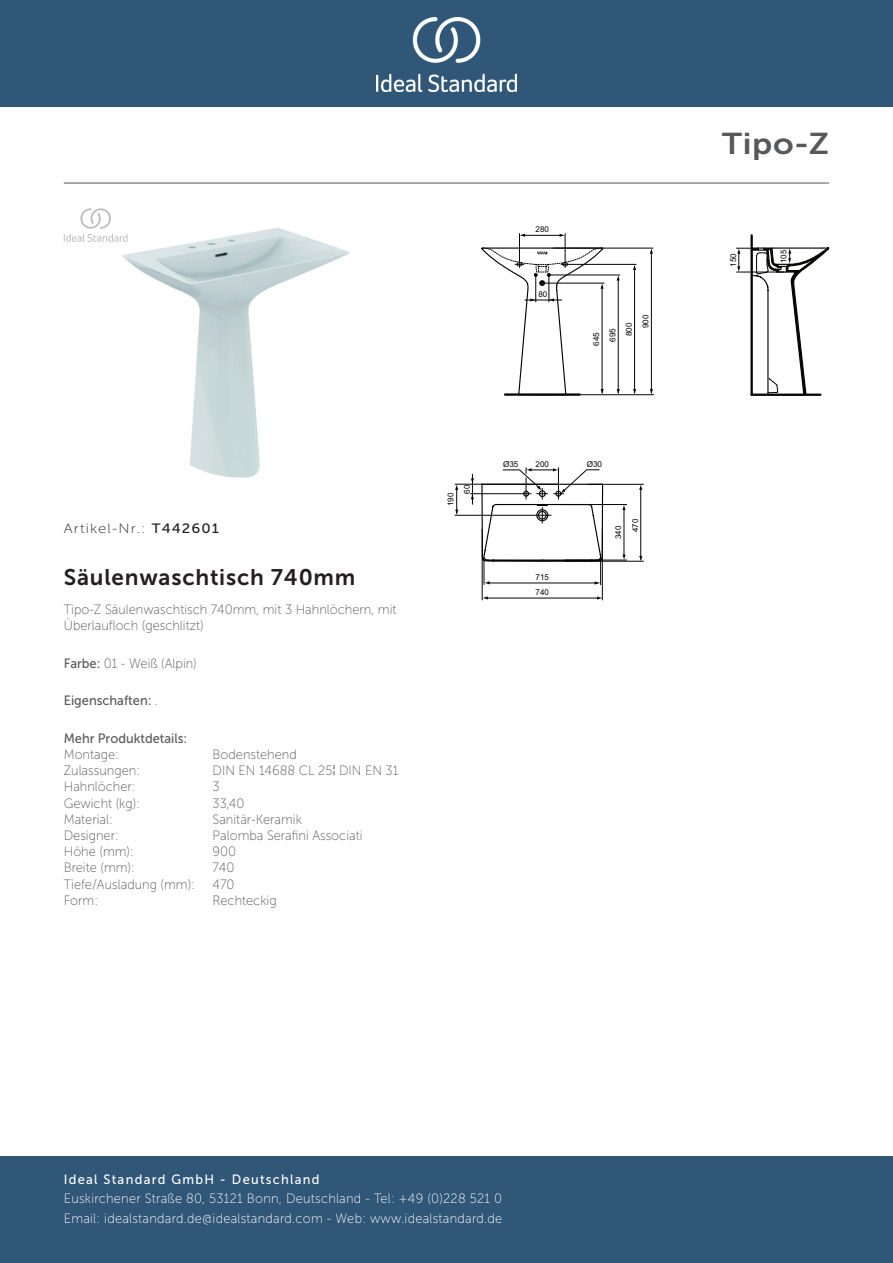
<style>
.page{position:relative;width:893px;height:1263px;background:#fff}
.page>*{position:absolute;margin:0;border:0;box-sizing:border-box;transform-origin:0 0}
._001_Produkttyp{font:30px "Museo Sans 700";color:#57585a;scale:1.1 1}
.t1{font:22.5px "Museo Sans 700";letter-spacing:.035em;color:#231f20}
.t2{font:13.5px/19.5px "Museo Sans 100";letter-spacing:.02em;color:#fff;scale:.95 1}
.Marketing_Descriptio{font:13.5px/16.2px "Museo Sans 100";color:#57585a;scale:.95 1}
.Features{font:13.5px "Museo Sans 500";color:#57585a;scale:.95 1}
.Accreditations{font:13.5px "Museo Sans 100";color:#57585a;scale:.95 1}
.Designer{font:13.5px "Museo Sans 100";color:#57585a;scale:.95 1}
.t3{font:13.5px "Museo Sans 500";letter-spacing:.1em;color:#fff;scale:.95 1}
.Material{font:13.5px "Museo Sans 100";color:#57585a;scale:.95 1}
.Depth__mm{font:13.5px "Museo Sans 100";color:#57585a;scale:.95 1}
.Colour{font:13.5px "Museo Sans 100";color:#57585a;scale:.95 1}
.Mounting{font:13.5px "Museo Sans 100";color:#57585a;scale:.95 1}
.t4{font:13.5px "Museo Sans 100";letter-spacing:.075em;color:#231f20;scale:1.1 1}
.Net_Weight__kg{font:13.5px "Museo Sans 100";color:#57585a;scale:.95 1}
.Shape{font:13.5px "Museo Sans 100";color:#57585a;scale:.95 1}
.Width__mm{font:13.5px "Museo Sans 100";color:#57585a;scale:.95 1}
.Tap_Holes{font:13.5px "Museo Sans 100";color:#57585a;scale:.95 1}
.Height__mm{font:13.5px "Museo Sans 100";color:#57585a;scale:.95 1}
.t5{font:8.1px/15px "Arial";color:#040503}
.s1{font-family:"Museo Sans 500"}
.s2{font-family:"Museo Sans 100"}
</style>
<div class="page">
<div style="left:0;top:1157px;width:893px;height:106px;background:#305678"></div>
<div style="left:0;top:0;width:893px;height:107px;background:#305678"></div>
<img style="left:376px;top:18px;width:141px;height:73px">
<hr style="left:64px;top:183px;width:765px;height:1px;background:#57585a">
<img style="left:122px;top:228px;width:228px;height:250px">
<hr style="left:750px;top:235px;width:3px;height:160px;background:#040503">
<hr style="left:651px;top:252px;width:1px;height:141px;background:#040503">
<hr style="left:634px;top:268px;width:1px;height:125px;background:#040503">
<hr style="left:553px;top:248px;width:100px;height:1px;background:#040503">
<hr style="left:561px;top:264px;width:75px;height:1px;background:#040503">
<hr style="left:549px;top:275px;width:71px;height:1px;background:#040503">
<hr style="left:618px;top:279px;width:1px;height:114px;background:#040503">
<svg style="left:617px;top:275px;width:3px;height:5px"></svg>
<hr style="left:534px;top:394px;width:120px;height:1px;background:#040503">
<svg style="left:481px;top:247px;width:123px;height:149px"></svg>
<svg style="left:736px;top:247px;width:93px;height:149px"></svg>
<hr style="left:522px;top:235px;width:40px;height:1px;background:#040503">
<hr style="left:565px;top:234px;width:1px;height:33px;background:#040503">
<hr style="left:519px;top:234px;width:1px;height:33px;background:#040503">
<hr style="left:565px;top:560px;width:62px;height:1px;background:#040503">
<hr style="left:563px;top:504px;width:64px;height:1px;background:#040503">
<hr style="left:624px;top:509px;width:1px;height:47px;background:#040503">
<svg style="left:622px;top:555px;width:4px;height:5px"></svg>
<svg style="left:622px;top:505px;width:4px;height:5px"></svg>
<hr style="left:565px;top:561px;width:78px;height:1px;background:#040503">
<hr style="left:588px;top:484px;width:55px;height:1px;background:#040503">
<hr style="left:640px;top:487px;width:1px;height:72px;background:#040503">
<svg style="left:639px;top:484px;width:3px;height:6px"></svg>
<hr style="left:455px;top:515px;width:96px;height:1px;background:#040503">
<svg style="left:455px;top:485px;width:3px;height:30px"></svg>
<hr style="left:470px;top:493px;width:61px;height:1px;background:#040503">
<hr style="left:472px;top:474px;width:1px;height:30px;background:#040503">
<hr style="left:455px;top:484px;width:103px;height:1px;background:#040503">
<svg style="left:481px;top:468px;width:123px;height:132px"></svg>
<svg style="left:64px;top:208px;width:64px;height:34px"></svg>
<p class="t4" style="left:64px;top:521px;width:143px">Artikel-Nr.: <span class="s1">T442601</span></p>
<p class="t1" style="left:64px;top:565px;width:293px">Säulenwaschtisch 740mm</p>
<p class="Marketing_Descriptio" style="left:64px;top:602px;width:352px">Tipo-Z Säulenwaschtisch 740mm, mit 3 Hahnlöchern, mit<br>Überlaufloch (geschlitzt)</p>
<p class="Colour" style="left:64px;top:656px;width:142px"><span class="s1">Farbe:</span> 01 - Weiß (Alpin)</p>
<p class="Features" style="left:64px;top:693px;width:101px">Eigenschaften: <span class="s2">.</span></p>
<p class="Features" style="left:64px;top:731px;width:132px">Mehr Produktdetails:</p>
<p class="Mounting" style="left:64px;top:747px;width:60px">Montage:</p>
<p class="Mounting" style="left:213px;top:747px;width:90px">Bodenstehend</p>
<p class="Accreditations" style="left:64px;top:763px;width:82px">Zulassungen:</p>
<p class="Accreditations" style="left:213px;top:763px;width:197px">DIN EN 14688 CL 25¦DIN EN 31</p>
<p class="Tap_Holes" style="left:64px;top:779px;width:77px">Hahnlöcher:</p>
<p class="Tap_Holes" style="left:213px;top:779px;width:9px">3</p>
<p class="Net_Weight__kg" style="left:64px;top:796px;width:82px">Gewicht (kg):</p>
<p class="Net_Weight__kg" style="left:213px;top:796px;width:35px">33,40</p>
<p class="Material" style="left:64px;top:812px;width:53px">Material:</p>
<p class="Material" style="left:213px;top:812px;width:95px">Sanitär-Keramik</p>
<p class="Designer" style="left:64px;top:828px;width:59px">Designer:</p>
<p class="Designer" style="left:213px;top:828px;width:159px">Palomba Serafini Associati</p>
<p class="Height__mm" style="left:64px;top:844px;width:75px">Höhe (mm):</p>
<p class="Height__mm" style="left:213px;top:844px;width:26px">900</p>
<p class="Width__mm" style="left:64px;top:860px;width:76px">Breite (mm):</p>
<p class="Width__mm" style="left:213px;top:860px;width:24px">740</p>
<p class="Depth__mm" style="left:64px;top:877px;width:140px">Tiefe/Ausladung (mm):</p>
<p class="Depth__mm" style="left:213px;top:877px;width:25px">470</p>
<p class="Shape" style="left:64px;top:893px;width:38px">Form:</p>
<p class="Shape" style="left:213px;top:893px;width:69px">Rechteckig</p>
<p class="t5" style="left:536px;top:222px;width:15px">280</p>
<p class="t5" style="left:538px;top:287px;width:10px">80</p>
<p class="t5" style="left:589px;top:346px;width:15px;rotate:-90deg">645</p>
<p class="t5" style="left:605px;top:342px;width:15px;rotate:-90deg">695</p>
<p class="t5" style="left:621px;top:336px;width:15px;rotate:-90deg">800</p>
<p class="t5" style="left:638px;top:328px;width:15px;rotate:-90deg">900</p>
<p class="t5" style="left:442px;top:493px;width:10px;line-height:16.4px;text-indent:-13px;rotate:-90deg">190<br>60</p>
<p class="t5" style="left:503px;top:457px;width:17px">Ø35</p>
<p class="t5" style="left:535px;top:457px;width:15px">200</p>
<p class="t5" style="left:587px;top:457px;width:17px">Ø30</p>
<p class="t5" style="left:536px;top:570px;width:15px">715<br>740</p>
<p class="t5" style="left:610px;top:532px;width:15px;line-height:16.8px;text-indent:-7px;rotate:-90deg">340<br>470</p>
<p class="_001_Produkttyp" style="left:722px;top:127px;width:99px">Tipo-Z</p>
<p class="t5" style="left:726px;top:267px;width:15px;rotate:-90deg">150</p>
<p class="t5" style="left:776px;top:263px;width:15px;rotate:-90deg">105</p>
<p class="t3" style="left:64px;top:1172px;width:271px">Ideal Standard GmbH - Deutschland</p>
<p class="t2" style="left:64px;top:1189px;width:463px">Euskirchener Straße 80, 53121 Bonn, Deutschland - Tel: +49 (0)228 521 0<br>Email: idealstandard.de@idealstandard.com - Web: www.idealstandard.de</p>
</div>
